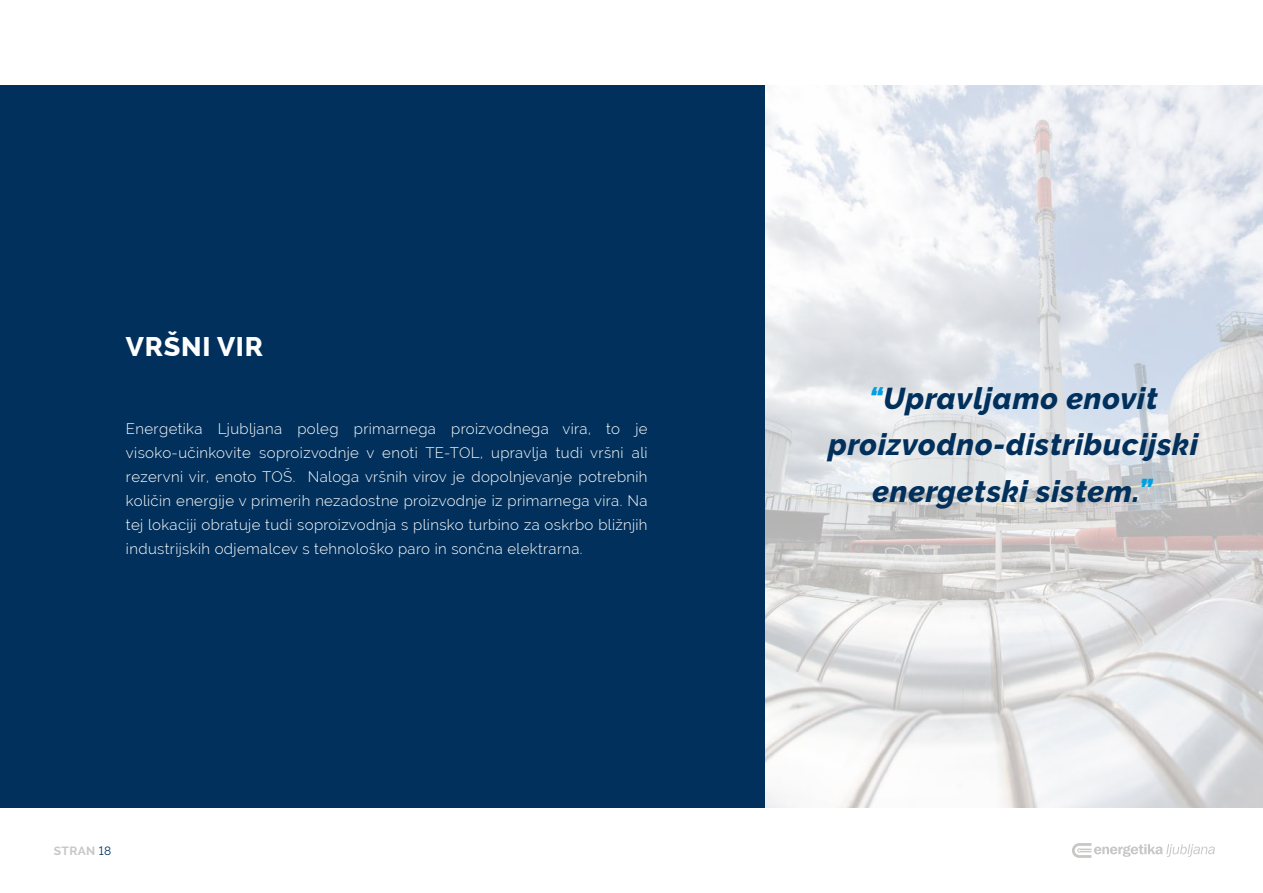
<style>
.page{position:relative;width:1263px;height:893px;background:#fff}
.page>*{position:absolute;margin:0;border:0;box-sizing:border-box;transform-origin:0 0}
.t1{font:italic 800 30px/46.5px "Raleway";letter-spacing:.025em;color:#00305b;text-align:center}
.t2{font:800 27px "Raleway";letter-spacing:.025em;color:#fff}
.t3{font:300 15px/24px "Raleway";letter-spacing:.025em;color:#fff;text-align:justify}
.t4{font:700 12px "Raleway";letter-spacing:.025em;color:#c7c7c6}
.s1{font-weight:400;color:#00305b}
.s2{color:#009fe3}
</style>
<div class="page">
<svg style="left:764px;top:85px;width:499px;height:723px"></svg>
<svg style="left:1072px;top:843px;width:143px;height:15px"></svg>
<div style="left:0;top:85px;width:764px;height:723px;background:#00305b"></div>
<h2 class="t2" style="left:126px;top:331px;width:139px">VRŠNI VIR</h2>
<p class="t3" style="left:126px;top:417px;width:523px">Energetika Ljubljana poleg primarnega proizvodnega vira, to je visoko-učinkovite soproizvodnje v enoti TE-TOL, upravlja tudi vršni ali rezervni vir, enoto TOŠ. Naloga vršnih virov je dopolnjevanje potrebnih količin energije v primerih nezadostne proizvodnje iz primarnega vira. Na tej lokaciji obratuje tudi soproizvodnja s plinsko turbino za oskrbo bližnjih industrijskih odjemalcev s tehnološko paro in sončna elektrarna.</p>
<p class="t4" style="left:54px;top:844px;width:59px">STRAN <span class="s1">18</span></p>
<h1 class="t1" style="left:828px;top:375px;width:371px"><span class="s2">“</span>Upravljamo enovit proizvodno-distribucijski energetski sistem.<span class="s2">”</span></h1>
</div>
